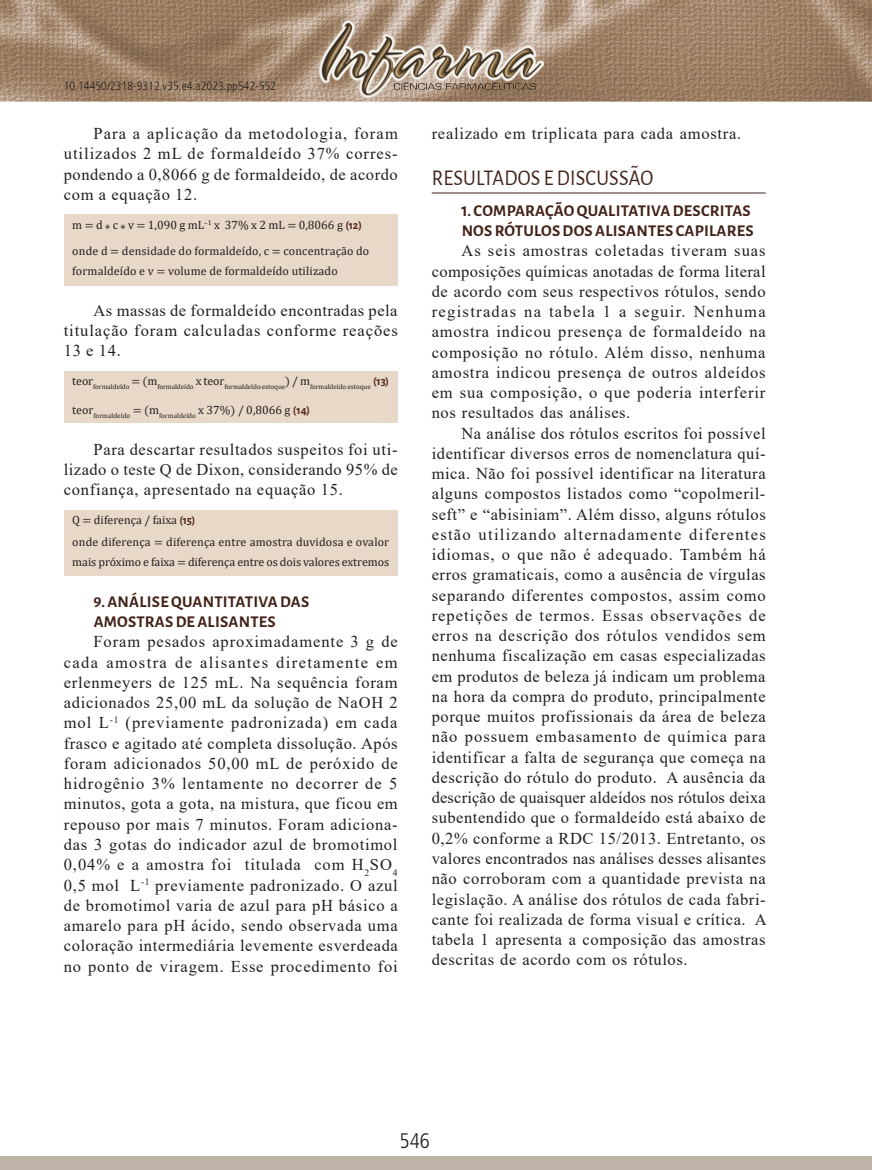
<style>
.page{position:relative;width:872px;height:1170px;background:#fff}
.page>*{position:absolute;margin:0;border:0;box-sizing:border-box;transform-origin:0 0}
.t1{font:22.5px "Alegreya Sans";letter-spacing:.01em;color:#432218;scale:.9 1}
.t2{font:300 condensed 21px "Frutiger LT Std";color:#231f20}
.t3{font:16.5px/20.2px "Times New Roman";letter-spacing:.045em;color:#231f20;text-align:justify}
.t4{font:700 16.5px/20.2px "Alegreya Sans";letter-spacing:.015em;color:#432218}
.t5{font:12px/20.2px "Cambria Math";letter-spacing:.01em;color:#231f20}
.t6{font:300 condensed 12px "Frutiger LT Std";color:#231f20}
.t7{font:7.05px "Cambria Math";letter-spacing:-.005em;color:#231f20}
.s1{font-family:"Alegreya Sans";font-weight:700;color:#552a22}
</style>
<div class="page">
<img style="left:0;top:0;width:871px;height:101px">
<div style="left:0;top:1155px;width:872px;height:14px;background:#bfb3a8"></div>
<img style="left:319px;top:20px;width:225px;height:77px">
<div style="left:64px;top:215px;width:334px;height:71px;background:#e8d8c8"></div>
<div style="left:64px;top:371px;width:334px;height:52px;background:#e8d8c8"></div>
<div style="left:64px;top:510px;width:334px;height:65px;background:#e8d8c8"></div>
<hr style="left:432px;top:193px;width:333px;height:1px;background:#432218">
<p class="t6" style="left:64px;top:79px;width:214px">10.14450/2318-9312.v35.e4.a2023.pp542-552</p>
<p class="t3" style="left:64px;top:123px;width:335px;text-indent:30px">Para a aplicação da metodologia, foram utilizados 2 mL de formaldeído 37% corres&shy;pondendo a 0,8066 g de formaldeído, de acordo com a equação 12.</p>
<p class="t5" style="left:72px;top:214px;width:291px">m = d * c * v = 1,090 g mL<sup>–1</sup> x 37% x 2 mL = 0,8066 g <span class="s1">(12)</span></p>
<p class="t5" style="left:72px;top:241px;width:298px">onde d = densidade do formaldeído, c = concentração do formaldeído e v = volume de formaldeído utilizado</p>
<p class="t3" style="left:64px;top:300px;width:335px;text-indent:30px">As massas de formaldeído encontradas pela titulação foram calculadas conforme reações 13 e 14.</p>
<p class="t7" style="left:72px;top:382px;width:318px"><sup>teor</sup>formaldeído <sup>=</sup> <sup>(m</sup>formaldeído <sup>x</sup> <sup>teor</sup>formaldeído estoque<sup>)</sup> <sup>/</sup> <sup>m</sup>formaldeído estoque <sup>(13)</sup></p>
<p class="t7" style="left:72px;top:411px;width:239px"><sup>teor</sup>formaldeído <sup>=</sup> <sup>(m</sup>formaldeído <sup>x</sup> <sup>37%)</sup> <sup>/</sup> <sup>0,8066</sup> <sup>g</sup> <sup>(14)</sup></p>
<p class="t3" style="left:64px;top:438px;width:335px;text-indent:30px">Para descartar resultados suspeitos foi uti&shy;lizado o teste Q de Dixon, considerando 95% de confiança, apresentado na equação 15.</p>
<p class="t5" style="left:72px;top:508px;width:318px;line-height:22.2px">Q = diferença / faixa <span class="s1">(15)<br></span>onde diferença = diferença entre amostra duvidosa e ovalor</p>
<p class="t5" style="left:72px;top:552px;width:318px">mais próximo e faixa = diferença entre os dois valores extremos</p>
<p class="t4" style="left:94px;top:590px;width:217px">9. ANÁLISE QUANTITATIVA DAS<br>AMOSTRAS DE ALISANTES</p>
<p class="t3" style="left:64px;top:631px;width:335px;text-indent:30px">Foram pesados aproximadamente 3 g de cada amostra de alisantes diretamente em erlenmeyers de 125 mL. Na sequência foram adicionados 25,00 mL da solução de NaOH 2 mol L<sup>-1</sup> (previamente padronizada) em cada frasco e agitado até completa dissolução. Após foram adicionados 50,00 mL de peróxido de hidrogênio 3% lentamente no decorrer de 5 minutos, gota a gota, na mistura, que ficou em repouso por mais 7 minutos. Foram adiciona&shy;das 3 gotas do indicador azul de bromotimol 0,04% e a amostra foi titulada com H<sub>2</sub>SO<sub>4<br></sub>0,5 mol L<sup>-1</sup> previamente padronizado. O azul de bromotimol varia de azul para pH básico a amarelo para pH ácido, sendo observada uma coloração intermediária levemente esverdeada no ponto de viragem. Esse procedimento foi</p>
<p class="t3" style="left:432px;top:123px;width:311px">realizado em triplicata para cada amostra.</p>
<h1 class="t1" style="left:432px;top:162px;width:247px">RESULTADOS E DISCUSSÃO</h1>
<p class="t4" style="left:461px;top:199px;width:294px">1. COMPARAÇÃO QUALITATIVA DESCRITAS<br>NOS RÓTULOS DOS ALISANTES CAPILARES</p>
<p class="t3" style="left:432px;top:240px;width:335px;text-indent:30px">As seis amostras coletadas tiveram suas composições químicas anotadas de forma literal de acordo com seus respectivos rótulos, sendo registradas na tabela 1 a seguir. Nenhuma amostra indicou presença de formaldeído na composição no rótulo. Além disso, nenhuma amostra indicou presença de outros aldeídos em sua composição, o que poderia interferir nos resultados das análises.</p>
<p class="t3" style="left:432px;top:422px;width:336px;text-indent:30px">Na análise dos rótulos escritos foi possível identificar diversos erros de nomenclatura quí&shy;mica. Não foi possível identificar na literatura alguns compostos listados como “copolmeril&shy;seft” e “abisiniam”. Além disso, alguns rótulos estão utilizando alternadamente diferentes idiomas, o que não é adequado. Também há erros gramaticais, como a ausência de vírgulas separando diferentes compostos, assim como repetições de termos. Essas observações de erros na descrição dos rótulos vendidos sem nenhuma fiscalização em casas especializadas em produtos de beleza já indicam um problema na hora da compra do produto, principalmente porque muitos profissionais da área de beleza não possuem embasamento de química para identificar a falta de segurança que começa na descrição do rótulo do produto. A ausência da descrição de quaisquer aldeídos nos rótulos deixa subentendido que o formaldeído está abaixo de 0,2% conforme a RDC 15/2013. Entretanto, os valores encontrados nas análises desses alisantes não corroboram com a quantidade prevista na legislação. A análise dos rótulos de cada fabri&shy;cante foi realizada de forma visual e crítica. A tabela 1 apresenta a composição das amostras descritas de acordo com os rótulos.</p>
<p class="t2" style="left:399px;top:1128px;width:32px">546</p>
</div>
